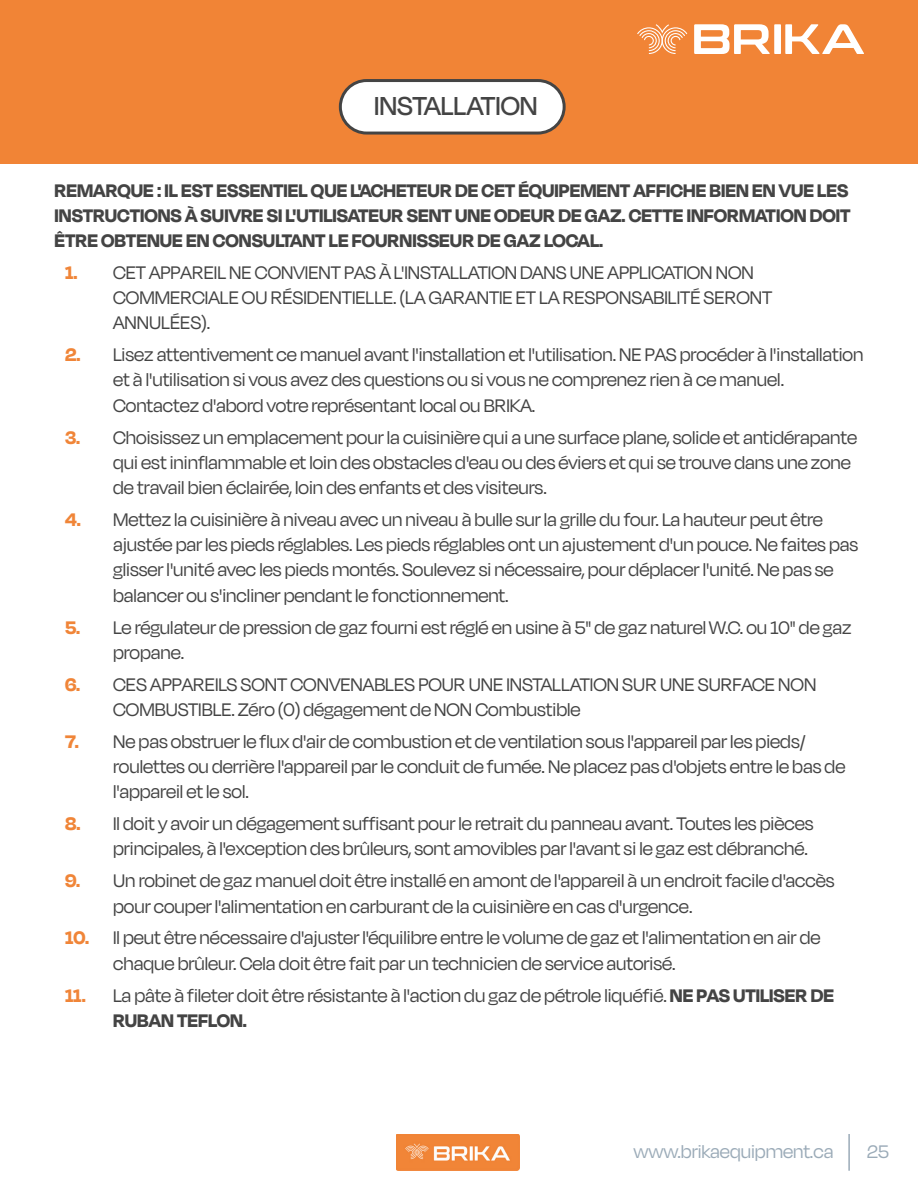
<style>
.page{position:relative;width:918px;height:1188px;background:#fff}
.page>*{position:absolute;margin:0;border:0;box-sizing:border-box;transform-origin:0 0}
.CHAPTER{font:500 30px "Degular Display";color:#444}
.t1{font:21px/25.2px "Degular Display";color:#444}
.CHAPTER-2{font:700 21px/25.2px "Degular Display";color:#444;text-align:justify}
.t2{font:21px "Degular Display";color:#9babb8}
.s1{font-weight:700;color:#f08538}
.s2{font-weight:700}
</style>
<div class="page">
<img style="left:397px;top:1134px;width:123px;height:37px">
<hr style="left:848px;top:1134px;width:2px;height:37px;background:#9babb8">
<div style="left:0;top:0;width:918px;height:163px;background:#f18436"></div>
<div style="left:340px;top:81px;width:224px;height:52px;background:#fff;border-radius:26px"></div>
<div style="left:339px;top:79px;width:227px;height:56px;border:3px solid #444;border-radius:26px"></div>
<svg style="left:694px;top:24px;width:76px;height:30px"></svg>
<div style="left:774px;top:24px;width:7px;height:30px;background:#fff"></div>
<svg style="left:785px;top:24px;width:79px;height:30px"></svg>
<svg style="left:637px;top:24px;width:50px;height:30px"></svg>
<p class="CHAPTER" style="left:374px;top:88px;width:165px">INSTALLATION</p>
<p class="CHAPTER-2" style="left:55px;top:177px;width:797px">REMARQUE : IL EST ESSENTIEL QUE L'ACHETEUR DE CET ÉQUIPEMENT AFFICHE BIEN EN VUE LES INSTRUCTIONS À SUIVRE SI L'UTILISATEUR SENT UNE ODEUR DE GAZ. CETTE INFORMATION DOIT ÊTRE OBTENUE EN CONSULTANT LE FOURNISSEUR DE GAZ LOCAL.</p>
<p class="t1" style="left:113px;top:259px;width:661px;text-indent:-48px"><span class="s1">1.</span> CET APPAREIL NE CONVIENT PAS À L'INSTALLATION DANS UNE APPLICATION NON<br>COMMERCIALE OU RÉSIDENTIELLE. (LA GARANTIE ET LA RESPONSABILITÉ SERONT<br>ANNULÉES).</p>
<p class="t1" style="left:113px;top:342px;width:752px;text-indent:-48px"><span class="s1">2.</span> Lisez attentivement ce manuel avant l'installation et l'utilisation. NE PAS procéder à l'installation et à l'utilisation si vous avez des questions ou si vous ne comprenez rien à ce manuel.<br>Contactez d'abord votre représentant local ou BRIKA.</p>
<p class="t1" style="left:113px;top:424px;width:745px;text-indent:-48px"><span class="s1">3.</span> Choisissez un emplacement pour la cuisinière qui a une surface plane, solide et antidérapante qui est ininflammable et loin des obstacles d'eau ou des éviers et qui se trouve dans une zone de travail bien éclairée, loin des enfants et des visiteurs.</p>
<p class="t1" style="left:113px;top:506px;width:747px;text-indent:-48px"><span class="s1">4.</span> Mettez la cuisinière à niveau avec un niveau à bulle sur la grille du four. La hauteur peut être ajustée par les pieds réglables. Les pieds réglables ont un ajustement d'un pouce. Ne faites pas glisser l'unité avec les pieds montés. Soulevez si nécessaire, pour déplacer l'unité. Ne pas se balancer ou s'incliner pendant le fonctionnement.</p>
<p class="t1" style="left:113px;top:614px;width:740px;text-indent:-48px"><span class="s1">5.</span> Le régulateur de pression de gaz fourni est réglé en usine à 5" de gaz naturel W.C. ou 10" de gaz propane.</p>
<p class="t1" style="left:113px;top:671px;width:705px;text-indent:-48px"><span class="s1">6.</span> CES APPAREILS SONT CONVENABLES POUR UNE INSTALLATION SUR UNE SURFACE NON<br>COMBUSTIBLE. Zéro (0) dégagement de NON Combustible</p>
<p class="t1" style="left:113px;top:728px;width:734px;text-indent:-48px"><span class="s1">7.</span> Ne pas obstruer le flux d'air de combustion et de ventilation sous l'appareil par les pieds/ roulettes ou derrière l'appareil par le conduit de fumée. Ne placez pas d'objets entre le bas de l'appareil et le sol.</p>
<p class="t1" style="left:65px;top:811px;width:750px;text-align:right"><span class="s1">8.</span> Il doit y avoir un dégagement suffisant pour le retrait du panneau avant. Toutes les pièces principales, à l'exception des brûleurs, sont amovibles par l'avant si le gaz est débranché.</p>
<p class="t1" style="left:113px;top:868px;width:723px;text-indent:-48px"><span class="s1">9.</span> Un robinet de gaz manuel doit être installé en amont de l'appareil à un endroit facile d'accès pour couper l'alimentation en carburant de la cuisinière en cas d'urgence.</p>
<p class="t1" style="left:113px;top:925px;width:709px;text-indent:-48px"><span class="s1">10.</span> Il peut être nécessaire d'ajuster l'équilibre entre le volume de gaz et l'alimentation en air de chaque brûleur. Cela doit être fait par un technicien de service autorisé.</p>
<p class="t1" style="left:113px;top:982px;width:722px;text-indent:-48px"><span class="s1">11.</span> La pâte à fileter doit être résistante à l'action du gaz de pétrole liquéfié. <span class="s2">NE PAS UTILISER DE<br>RUBAN TEFLON.</span></p>
<p class="t2" style="left:634px;top:1139px;width:201px">www.brikaequipment.ca</p>
<p class="t2" style="left:867px;top:1139px;width:23px">25</p>
</div>
